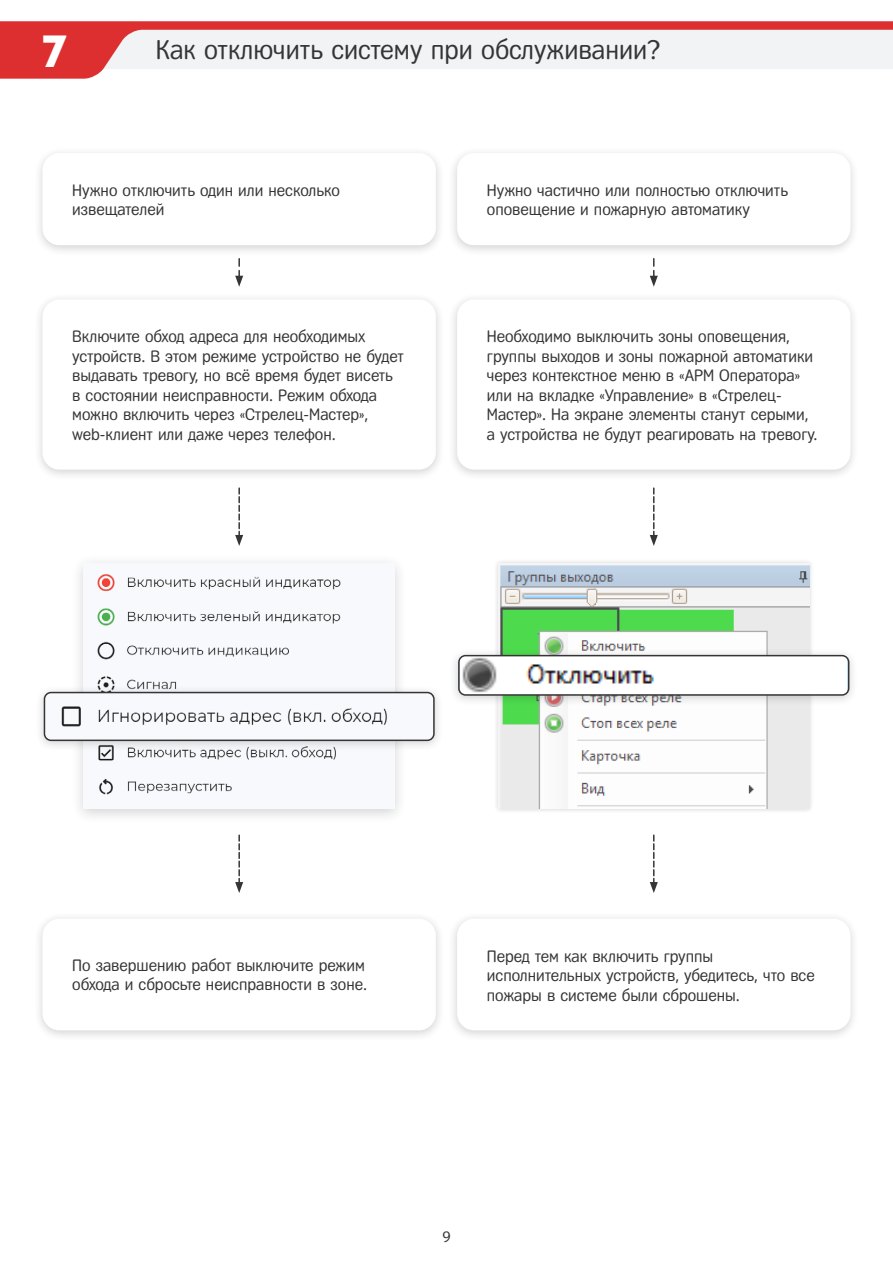
<style>
.page{position:relative;width:893px;height:1263px;background:#fff}
.page>*{position:absolute;margin:0;border:0;box-sizing:border-box;transform-origin:0 0}
.номер_раздела{font:45px "Intro";color:#fff}
.t1{font:27px "Fregat";color:#363536}
.Текст_по_левому_краю{font:16.5px/19.5px "Fregat";color:#363536}
.t2{font:15px "Fregat";color:#363536}
</style>
<div class="page">
<div style="left:71px;top:554px;width:336px;height:270px;background:#231f20;opacity:.2"></div>
<img style="left:84px;top:564px;width:310px;height:245px">
<svg style="left:0;top:21px;width:893px;height:58px;fill:#f2f3f4"></svg>
<div style="left:34px;top:293px;width:411px;height:188px;background:#231f20;opacity:.2"></div>
<div style="left:43px;top:299px;width:393px;height:171px;background:#fff;border-radius:17px"></div>
<div style="left:34px;top:912px;width:411px;height:129px;background:#231f20;opacity:.2"></div>
<div style="left:43px;top:919px;width:393px;height:111px;background:#fff;border-radius:17px"></div>
<div style="left:448px;top:912px;width:412px;height:129px;background:#231f20;opacity:.2"></div>
<div style="left:457px;top:919px;width:393px;height:111px;background:#fff;border-radius:17px"></div>
<div style="left:34px;top:146px;width:411px;height:110px;background:#231f20;opacity:.2"></div>
<div style="left:43px;top:153px;width:393px;height:92px;background:#fff;border-radius:17px"></div>
<div style="left:448px;top:146px;width:412px;height:110px;background:#231f20;opacity:.2"></div>
<div style="left:457px;top:153px;width:393px;height:92px;background:#fff;border-radius:17px"></div>
<div style="left:448px;top:293px;width:412px;height:188px;background:#231f20;opacity:.2"></div>
<div style="left:457px;top:299px;width:393px;height:171px;background:#fff;border-radius:17px"></div>
<div style="left:232px;top:255px;width:14px;height:35px;background:#fff"></div>
<svg style="left:235px;top:259px;width:8px;height:28px"></svg>
<svg style="left:235px;top:488px;width:8px;height:58px"></svg>
<svg style="left:235px;top:835px;width:8px;height:58px"></svg>
<div style="left:647px;top:255px;width:14px;height:35px;background:#fff"></div>
<svg style="left:650px;top:259px;width:8px;height:28px"></svg>
<svg style="left:650px;top:488px;width:8px;height:58px"></svg>
<svg style="left:650px;top:835px;width:8px;height:58px"></svg>
<div style="left:35px;top:685px;width:409px;height:67px;background:#231f20;opacity:.2"></div>
<img style="left:44px;top:692px;width:390px;height:48px">
<div style="left:44px;top:692px;width:391px;height:49px;border:2px solid #363536;border-radius:7px"></div>
<div style="left:493px;top:558px;width:321px;height:256px;background:#f5f5f5"></div>
<img style="left:500px;top:565px;width:309px;height:244px">
<div style="left:449px;top:648px;width:409px;height:59px;background:#231f20;opacity:.2"></div>
<img style="left:459px;top:656px;width:390px;height:39px">
<div style="left:458px;top:655px;width:391px;height:41px;border:2px solid #363536;border-radius:7px"></div>
<p class="номер_раздела" style="left:43px;top:24px;width:26px">7</p>
<p class="t1" style="left:156px;top:35px;width:506px">Как отключить систему при обслуживании?</p>
<p class="Текст_по_левому_краю" style="left:72px;top:180px;width:269px">Нужно отключить один или несколько извещателей</p>
<p class="Текст_по_левому_краю" style="left:487px;top:180px;width:303px">Нужно частично или полностью отключить оповещение и пожарную автоматику</p>
<p class="Текст_по_левому_краю" style="left:72px;top:327px;width:333px">Включите обход адреса для необходимых устройств. В этом режиме устройство не будет выдавать тревогу, но всё время будет висеть в состоянии неисправности. Режим обхода можно включить через «Стрелец-Мастер», web-клиент или даже через телефон.</p>
<p class="Текст_по_левому_краю" style="left:487px;top:327px;width:332px">Необходимо выключить зоны оповещения, группы выходов и зоны пожарной автоматики через контекстное меню в «АРМ Оператора» или на вкладке «Управление» в «Стрелец-Мастер». На экране элементы станут серыми, а устройства не будут реагировать на тревогу.</p>
<p class="Текст_по_левому_краю" style="left:72px;top:955px;width:296px">По завершению работ выключите режим обхода и сбросьте неисправности в зоне.</p>
<p class="Текст_по_левому_краю" style="left:487px;top:946px;width:329px">Перед тем как включить группы исполнительных устройств, убедитесь, что все пожары в системе были сброшены.</p>
<p class="t2" style="left:442px;top:1228px;width:10px">9</p>
</div>
